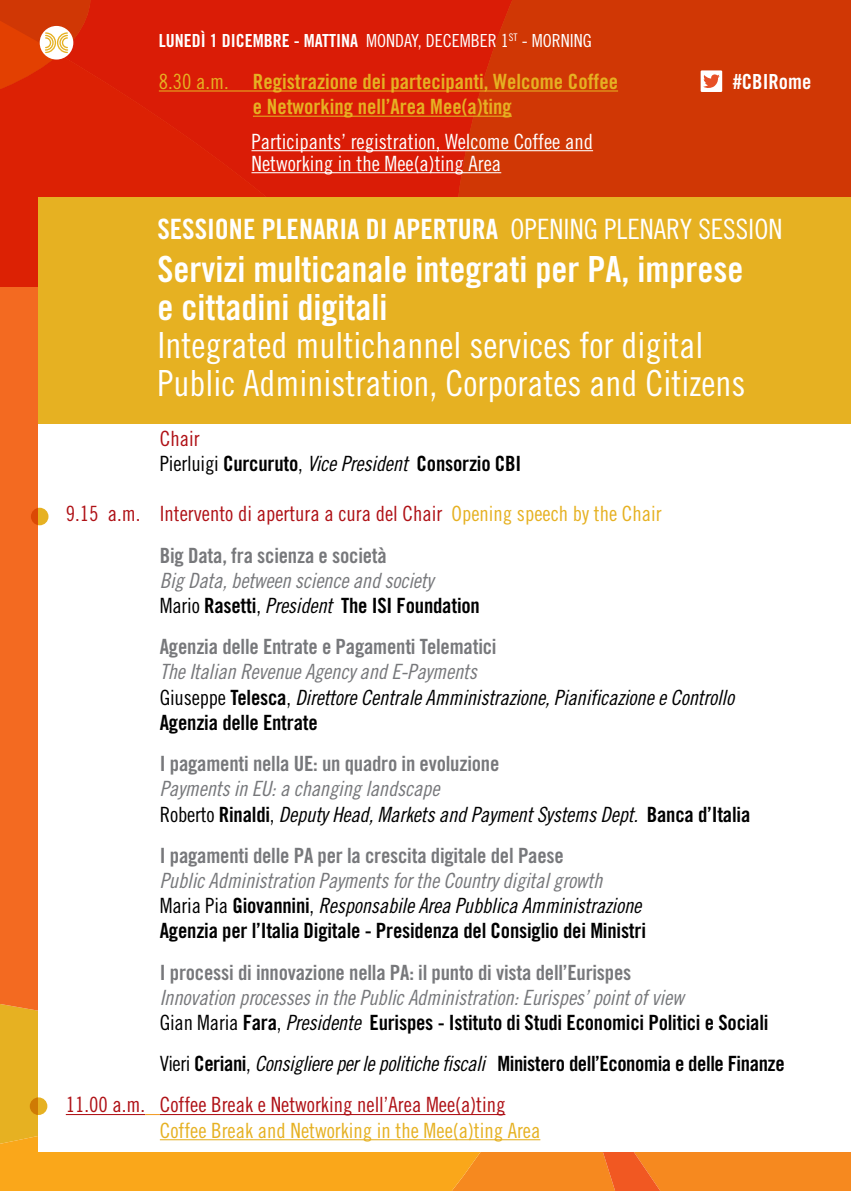
<style>
.page{position:relative;width:851px;height:1191px;background:#fff}
.page>*{position:absolute;margin:0;border:0;box-sizing:border-box;transform-origin:0 0}
.t1{font:36px/38px "Trade Gothic Cond Eighteen";color:#fff}
.t2{font:36px/38px "Trade Gothic Bold Cond Twenty";color:#fff}
.t3{font:28px "Trade Gothic Bold Cond Twenty";color:#fff}
.t4{font:21px/41.2px "Trade Gothic Bold Cond Twenty";letter-spacing:-.01em;color:#000}
.t5{font:21px/41.2px "Trade Gothic Bold Cond Twenty";letter-spacing:-.01em;color:#77787b}
.t6{font:21px/25.2px "Trade Gothic Cond Eighteen Obl";letter-spacing:-.01em;color:#77787b}
.t7{font:21px/25.2px "Trade Gothic Cond Eighteen Obl";letter-spacing:-.01em;color:#000}
.t8{font:21px "Trade Gothic Cond Eighteen";color:#af1116}
.t9{font:21px/25.2px "Trade Gothic Bold Cond Twenty";color:#e6b122;text-align:center}
.t10{font:21px/22px "Trade Gothic Cond Eighteen";color:#fff}
.t11{font:21px "Trade Gothic Cond Eighteen";color:#e6b122}
.t12{font:20.8px "Trade Gothic Bold Cond Twenty";color:#fff}
.t13{font:18px "Trade Gothic Cond Eighteen";color:#fff}
.t14{font:18px "Trade Gothic Bold Cond Twenty";color:#fff}
.s1{font-family:"Trade Gothic Cond Eighteen"}
.s2{font-family:"Trade Gothic Cond Eighteen Obl"}
.s3{color:#e6b122}
.s4{font-family:"Trade Gothic Cond Eighteen";color:#000}
.s5{color:#000}
.s6{font-family:"Trade Gothic Cond Eighteen Obl";color:#000}
.s7{color:#77787b}
.s8{font-family:"Trade Gothic Bold Cond Twenty"}
.s9{font-family:"Trade Gothic Bold Cond Twenty";color:#000}
</style>
<div class="page">
<svg style="left:0;top:286px;width:38px;height:787px;background:#f16f21"></svg>
<svg style="left:0;top:1073px;width:452px;height:118px;background:#f7a91f"></svg>
<svg style="left:452px;top:1152px;width:398px;height:39px;background:#f5851f"></svg>
<svg style="left:0;top:0;width:850px;height:286px;background:#d52905"></svg>
<div style="left:38px;top:251px;width:812px;height:900px;background:#fff"></div>
<hr style="left:66px;top:1114px;width:79px;height:1px;background:#af1116">
<svg style="left:145px;top:1114px;width:15px;height:1px"></svg>
<hr style="left:160px;top:1114px;width:345px;height:1px;background:#af1116">
<hr style="left:160px;top:1139px;width:380px;height:1px;background:#e6b122">
<svg style="left:31px;top:508px;width:17px;height:17px"></svg>
<svg style="left:30px;top:1097px;width:17px;height:18px"></svg>
<div style="left:38px;top:197px;width:812px;height:227px;background:#e6b122"></div>
<hr style="left:159px;top:90px;width:459px;height:1px;background:#e6b122">
<hr style="left:253px;top:116px;width:259px;height:1px;background:#e6b122">
<hr style="left:251px;top:150px;width:342px;height:1px;background:#fff">
<hr style="left:251px;top:172px;width:250px;height:1px;background:#fff">
<div style="left:700px;top:70px;width:22px;height:22px;background:#fff"></div>
<svg style="left:703px;top:74px;width:16px;height:14px"></svg>
<div style="left:40px;top:26px;width:33px;height:34px;background:#fff;border-radius:50%"></div>
<svg style="left:0;top:0;width:69px;height:120px;background:#dd4217"></svg>
<p class="t14" style="left:159px;top:30px;width:154px">LUNEDì 1 DICEMBRE - mattina</p>
<p class="t13" style="left:366px;top:30px;width:227px">MONDAY, DECEMBER 1<sup>ST</sup> - MORNING</p>
<p class="t9" style="left:159px;top:69px;width:460px"><span class="s1">8.30 a.m.</span> Registrazione dei partecipanti, Welcome Coffee e Networking nell’Area Mee(a)ting</p>
<p class="t10" style="left:251px;top:130px;width:343px">Participants’ registration, Welcome Coffee and<br>Networking in the Mee(a)ting Area</p>
<p class="t12" style="left:732px;top:69px;width:80px">#CBIRome</p>
<h2 class="t3" style="left:157px;top:212px;width:626px">SESSIONE PLENARIA DI APERTURA <span class="s1">OPENING PLENARY SESSION</span></h2>
<h1 class="t2" style="left:157px;top:250px;width:587px">Servizi multicanale integrati per PA, imprese e cittadini digitali</h1>
<h1 class="t1" style="left:157px;top:326px;width:589px">Integrated multichannel services for digital<br>Public Administration, Corporates and Citizens</h1>
<p class="t8" style="left:160px;top:426px;width:41px">Chair</p>
<p class="t4" style="left:160px;top:443px;width:363px"><span class="s1">Pierluigi</span> Curcuruto<span class="s1">,</span> <span class="s2">Vice President</span> Consorzio CBI</p>
<p class="t8" style="left:66px;top:501px;width:597px">9.15 a.m. Intervento di apertura a cura del Chair <span class="s3">Opening speech by the Chair</span></p>
<p class="t5" style="left:160px;top:534px;width:228px">Big Data, fra scienza e società</p>
<p class="t6" style="left:160px;top:567px;width:275px">Big Data, between science and society</p>
<p class="t5" style="left:160px;top:585px;width:338px"><span class="s4">Mario</span> <span class="s5">Rasetti</span><span class="s4">,</span> <span class="s6">President</span> <span class="s5">The ISI Foundation<br></span>Agenzia delle Entrate e Pagamenti Telematici</p>
<p class="t7" style="left:160px;top:659px;width:575px"><span class="s7">The Italian Revenue Agency and E-Payments<br></span><span class="s1">Giuseppe</span> <span class="s8">Telesca</span><span class="s1">,</span> Direttore Centrale Amministrazione, Pianificazione e Controllo</p>
<p class="t4" style="left:160px;top:701px;width:159px">Agenzia delle Entrate</p>
<p class="t5" style="left:160px;top:743px;width:341px">I pagamenti nella UE: un quadro in evoluzione</p>
<p class="t7" style="left:160px;top:776px;width:592px"><span class="s7">Payments in EU: a changing landscape<br></span><span class="s1">Roberto</span> <span class="s8">Rinaldi</span><span class="s1">,</span> Deputy Head, Markets and Payment Systems Dept. <span class="s8">Banca d’Italia</span></p>
<p class="t5" style="left:160px;top:834px;width:405px">I pagamenti delle PA per la crescita digitale del Paese</p>
<p class="t6" style="left:160px;top:867px;width:483px">Public Administration Payments for the Country digital growth<br><span class="s4">Maria Pia</span> <span class="s9">Giovannini</span><span class="s4">,</span> <span class="s5">Responsabile Area Pubblica Amministrazione</span></p>
<p class="t4" style="left:160px;top:910px;width:487px">Agenzia per l’Italia Digitale - Presidenza del Consiglio dei Ministri</p>
<p class="t5" style="left:160px;top:951px;width:473px">I processi di innovazione nella PA: il punto di vista dell’Eurispes</p>
<p class="t6" style="left:160px;top:984px;width:525px">Innovation processes in the Public Administration: Eurispes’ point of view</p>
<p class="t4" style="left:160px;top:1001px;width:626px"><span class="s1">Gian Maria</span> Fara<span class="s1">,</span> <span class="s2">Presidente</span> Eurispes - Istituto di Studi Economici Politici e Sociali<br><span class="s1">Vieri</span> Ceriani<span class="s1">,</span> <span class="s2">Consigliere per le politiche fiscali</span> Ministero dell’Economia e delle Finanze</p>
<p class="t8" style="left:66px;top:1092px;width:441px">11.00 a.m. Coffee Break e Networking nell’Area Mee(a)ting</p>
<p class="t11" style="left:160px;top:1117px;width:382px">Coffee Break and Networking in the Mee(a)ting Area</p>
</div>
